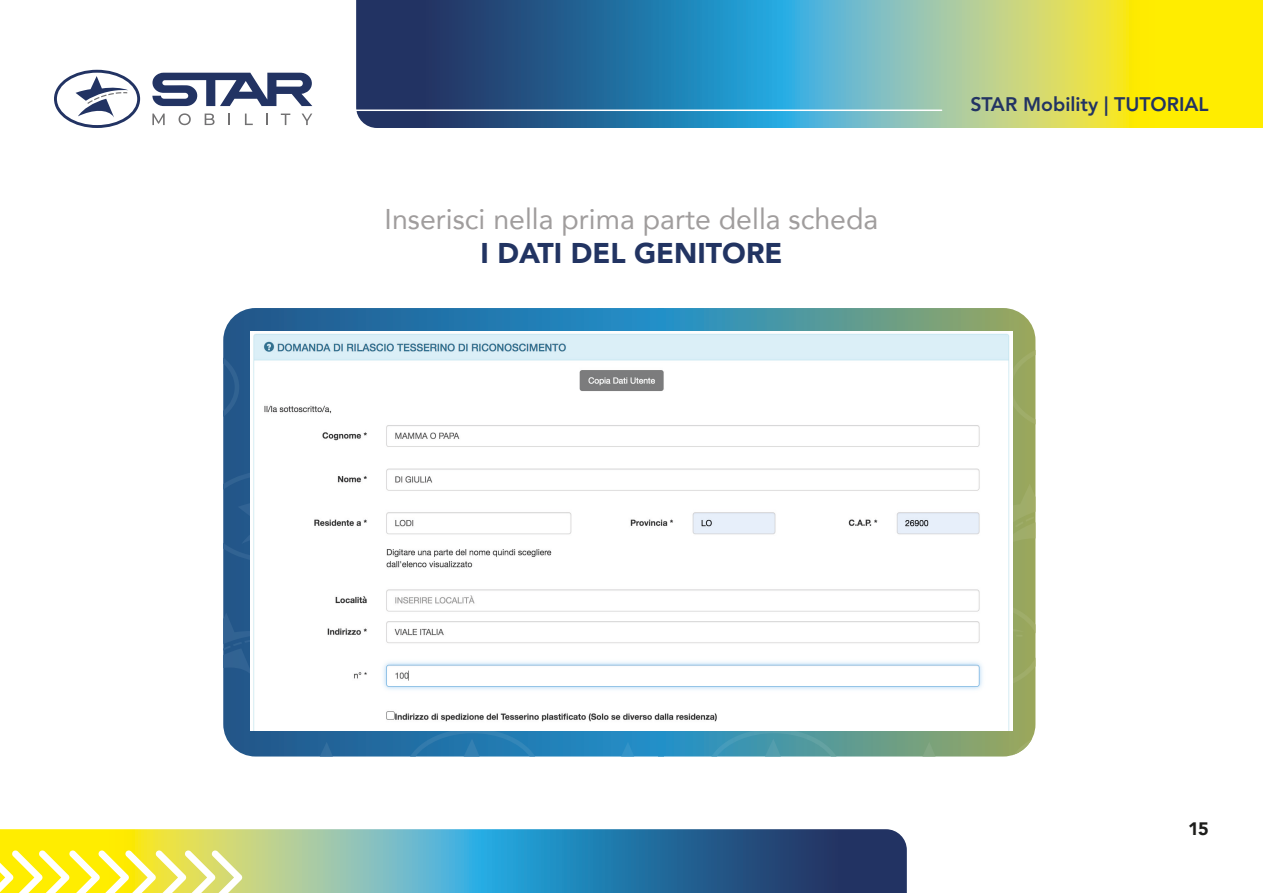
<style>
.page{position:relative;width:1263px;height:893px;background:#fff}
.page>*{position:absolute;margin:0;border:0;box-sizing:border-box;transform-origin:0 0}
.t1{font:28.5px "Avenir";color:#a09d9d}
.t2{font:900 28.5px "Avenir";color:#223462}
.t3{font:800 19.5px "Avenir LT Std";color:#223363}
.t4{font:900 18px "Avenir";color:#1d1d1b}
</style>
<div class="page">
<svg style="left:0;top:829px;width:907px;height:64px;background:#5a9094"></svg>
<svg style="left:0;top:850px;width:242px;height:43px"></svg>
<svg style="left:356px;top:0;width:907px;height:128px;background:#759f7f"></svg>
<hr style="left:352px;top:110px;width:589px;height:1px;background:#fff">
<svg style="left:152px;top:114px;width:13px;height:11px"></svg>
<svg style="left:179px;top:113px;width:12px;height:12px"></svg>
<svg style="left:205px;top:114px;width:10px;height:11px"></svg>
<svg style="left:228px;top:114px;width:2px;height:11px"></svg>
<svg style="left:245px;top:114px;width:8px;height:11px"></svg>
<svg style="left:266px;top:114px;width:2px;height:11px"></svg>
<svg style="left:281px;top:114px;width:9px;height:11px"></svg>
<svg style="left:302px;top:114px;width:10px;height:11px"></svg>
<svg style="left:152px;top:73px;width:160px;height:33px"></svg>
<svg style="left:54px;top:70px;width:86px;height:58px"></svg>
<svg style="left:223px;top:308px;width:812px;height:448px;background:#488597"></svg>
<svg style="left:223px;top:729px;width:16px;height:27px"></svg>
<svg style="left:410px;top:731px;width:125px;height:25px;background:#2478ae"></svg>
<svg style="left:320px;top:742px;width:13px;height:14px"></svg>
<svg style="left:223px;top:613px;width:28px;height:65px;background:#326292"></svg>
<svg style="left:711px;top:731px;width:125px;height:25px;background:#4898a9"></svg>
<svg style="left:621px;top:742px;width:13px;height:14px"></svg>
<svg style="left:1014px;top:739px;width:18px;height:16px"></svg>
<svg style="left:922px;top:742px;width:13px;height:14px"></svg>
<svg style="left:1012px;top:599px;width:23px;height:92px;background:#9dab66"></svg>
<svg style="left:223px;top:357px;width:16px;height:60px"></svg>
<svg style="left:223px;top:470px;width:28px;height:92px;background:#2e5f8f"></svg>
<svg style="left:1012px;top:483px;width:23px;height:64px"></svg>
<svg style="left:1012px;top:350px;width:23px;height:74px;background:#9dab66"></svg>
<img style="left:251px;top:331px;width:761px;height:400px">
<p class="t1" style="left:385px;top:196px;width:495px">Inserisci nella prima parte della scheda</p>
<p class="t2" style="left:480px;top:229px;width:303px">I DATI DEL GENITORE</p>
<p class="t3" style="left:970px;top:92px;width:240px">STAR Mobility | TUTORIAL</p>
<p class="t4" style="left:1188px;top:814px;width:22px">15</p>
</div>
